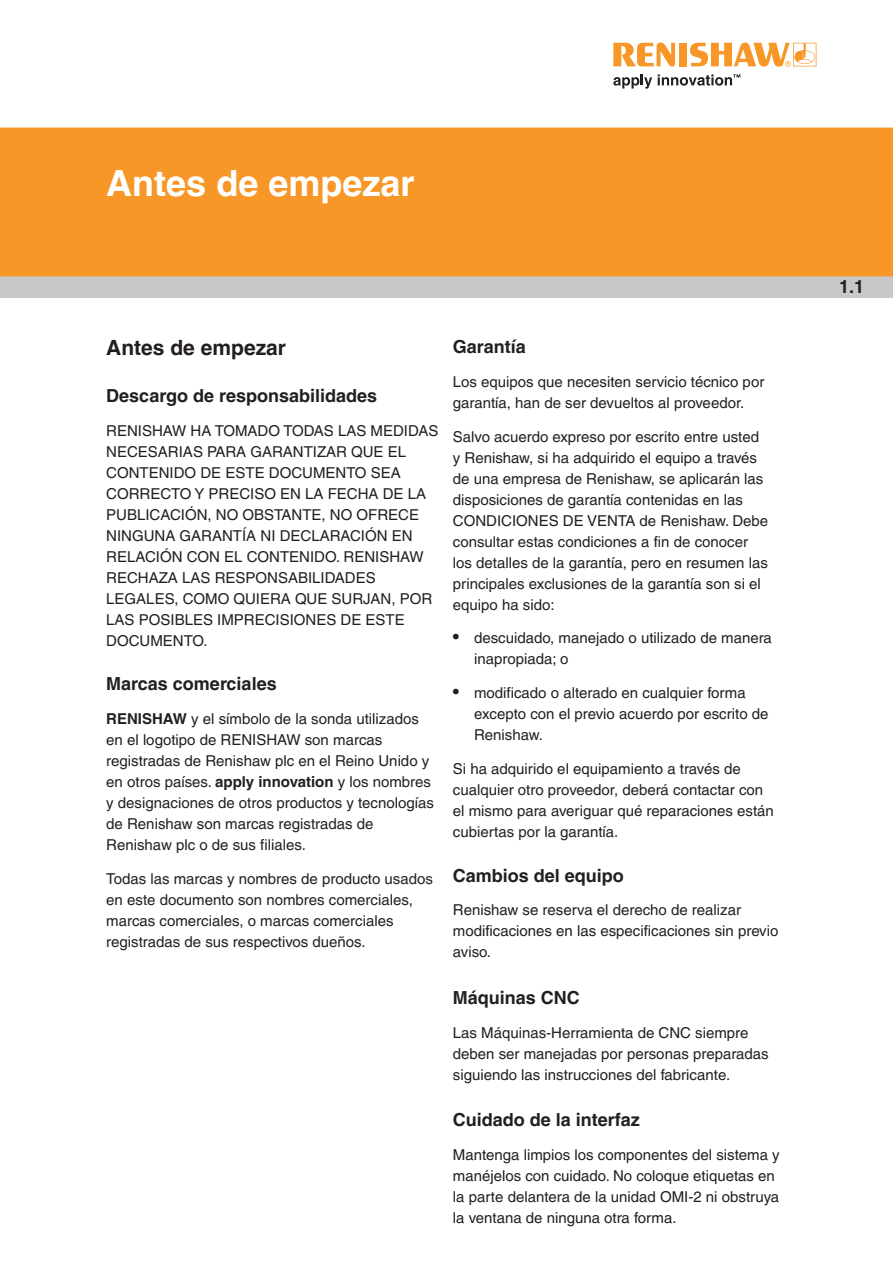
<style>
.page{position:relative;width:893px;height:1263px;background:#fff}
.page>*{position:absolute;margin:0;border:0;box-sizing:border-box;transform-origin:0 0}
.Section_Header{font:700 36px "Helvetica LT Pro";color:#fff}
.Heading_1{font:700 21px "Helvetica LT Pro";color:#231f20}
.Heading_2{font:700 18px "Helvetica LT Pro";color:#231f20}
.Body_Text_10pt{font:15px/21px "Helvetica LT Pro";color:#231f20}
.s1{font-weight:700}
.s2{font-size:18px}
</style>
<div class="page">
<svg style="left:613px;top:75px;width:39px;height:14px"></svg>
<svg style="left:613px;top:43px;width:62px;height:24px"></svg>
<div style="left:679px;top:43px;width:8px;height:23px;background:#f79727"></div>
<svg style="left:690px;top:43px;width:126px;height:24px"></svg>
<svg style="left:658px;top:74px;width:82px;height:12px"></svg>
<div style="left:0;top:276px;width:893px;height:22px;background:#c7c8ca"></div>
<div style="left:0;top:128px;width:893px;height:148px;background:#f79727"></div>
<p class="Section_Header" style="left:106px;top:161px;width:310px">Antes de empezar</p>
<p class="Heading_1" style="left:106px;top:335px;width:181px">Antes de empezar</p>
<p class="Heading_2" style="left:106px;top:385px;width:272px">Descargo de responsabilidades</p>
<p class="Body_Text_10pt" style="left:106px;top:420px;width:334px">RENISHAW HA TOMADO TODAS LAS MEDIDAS<br>NECESARIAS PARA GARANTIZAR QUE EL<br>CONTENIDO DE ESTE DOCUMENTO SEA<br>CORRECTO Y PRECISO EN LA FECHA DE LA<br>PUBLICACIÓN, NO OBSTANTE, NO OFRECE<br>NINGUNA GARANTÍA NI DECLARACIÓN EN<br>RELACIÓN CON EL CONTENIDO. RENISHAW<br>RECHAZA LAS RESPONSABILIDADES<br>LEGALES, COMO QUIERA QUE SURJAN, POR<br>LAS POSIBLES IMPRECISIONES DE ESTE<br>DOCUMENTO.</p>
<p class="Heading_2" style="left:106px;top:673px;width:172px">Marcas comerciales</p>
<p class="Body_Text_10pt" style="left:106px;top:708px;width:329px"><span class="s1">RENISHAW</span> y el símbolo de la sonda utilizados en el logotipo de RENISHAW son marcas registradas de Renishaw plc en el Reino Unido y en otros países. <span class="s1">apply innovation</span> y los nombres y designaciones de otros productos y tecnologías de Renishaw son marcas registradas de Renishaw plc o de sus filiales.</p>
<p class="Body_Text_10pt" style="left:106px;top:868px;width:328px">Todas las marcas y nombres de producto usados en este documento son nombres comerciales, marcas comerciales, o marcas comerciales registradas de sus respectivos dueños.</p>
<p class="Heading_2" style="left:453px;top:336px;width:75px">Garantía</p>
<p class="Body_Text_10pt" style="left:453px;top:371px;width:313px">Los equipos que necesiten servicio técnico por garantía, han de ser devueltos al proveedor.</p>
<p class="Body_Text_10pt" style="left:453px;top:426px;width:317px">Salvo acuerdo expreso por escrito entre usted y Renishaw, si ha adquirido el equipo a través de una empresa de Renishaw, se aplicarán las disposiciones de garantía contenidas en las CONDICIONES DE VENTA de Renishaw. Debe consultar estas condiciones a fin de conocer los detalles de la garantía, pero en resumen las principales exclusiones de la garantía son si el equipo ha sido:</p>
<p class="Body_Text_10pt" style="left:474px;top:628px;width:299px;text-indent:-21px"><span class="s2">•</span> descuidado, manejado o utilizado de manera inapropiada; o</p>
<p class="Body_Text_10pt" style="left:474px;top:682px;width:296px;text-indent:-21px"><span class="s2">•</span> modificado o alterado en cualquier forma excepto con el previo acuerdo por escrito de<br>Renishaw.</p>
<p class="Body_Text_10pt" style="left:453px;top:758px;width:323px">Si ha adquirido el equipamiento a través de cualquier otro proveedor, deberá contactar con el mismo para averiguar qué reparaciones están cubiertas por la garantía.</p>
<p class="Heading_2" style="left:453px;top:864px;width:173px">Cambios del equipo</p>
<p class="Body_Text_10pt" style="left:453px;top:899px;width:327px">Renishaw se reserva el derecho de realizar modificaciones en las especificaciones sin previo aviso.</p>
<p class="Heading_2" style="left:453px;top:986px;width:129px">Máquinas CNC</p>
<p class="Body_Text_10pt" style="left:453px;top:1022px;width:317px">Las Máquinas-Herramienta de CNC siempre deben ser manejadas por personas preparadas siguiendo las instrucciones del fabricante.</p>
<p class="Heading_2" style="left:453px;top:1109px;width:189px">Cuidado de la interfaz</p>
<p class="Body_Text_10pt" style="left:453px;top:1144px;width:328px">Mantenga limpios los componentes del sistema y manéjelos con cuidado. No coloque etiquetas en la parte delantera de la unidad OMI-2 ni obstruya la ventana de ninguna otra forma.</p>
<p class="Heading_2" style="left:839px;top:275px;width:27px">1.1</p>
</div>
